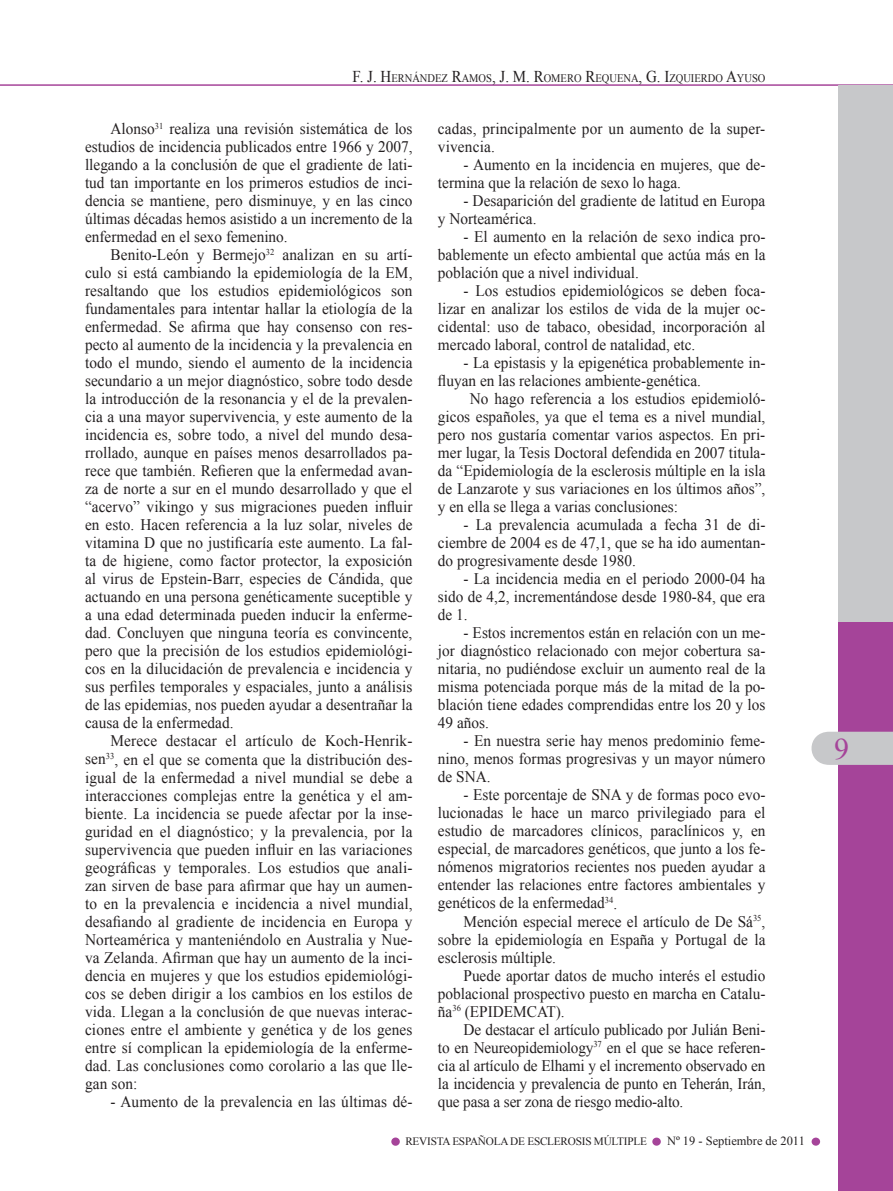
<style>
.page{position:relative;width:893px;height:1191px;background:#fff}
.page>*{position:absolute;margin:0;border:0;box-sizing:border-box;transform-origin:0 0}
.t1{font:30px "Times New Roman";color:#a54499}
.t2{font:16.05px/18px "Times New Roman";color:#231f20;text-align:justify;scale:.95 1}
.t3{font:12.45px "Times New Roman";color:#231f20}
.t4{font:11.55px "Times New Roman";color:#231f20;scale:.91 1}
.t5{font:11.25px "Times New Roman";letter-spacing:-.02em;color:#231f20}
.s1{font-size:16.5px}
</style>
<div class="page">
<hr style="left:0;top:85px;width:893px;height:1px;background:#a54499">
<div style="left:837px;top:85px;width:56px;height:536px;background:#c7c8ca"></div>
<div style="left:837px;top:621px;width:56px;height:570px;background:#a54499"></div>
<svg style="left:811px;top:731px;width:82px;height:34px;background:#c9c8cc"></svg>
<div style="left:391px;top:1137px;width:9px;height:8px;background:#a54499;border-radius:50%"></div>
<div style="left:652px;top:1137px;width:9px;height:8px;background:#a54499;border-radius:50%"></div>
<div style="left:812px;top:1137px;width:8px;height:8px;background:#a54499;border-radius:50%"></div>
<p class="t4" style="left:353px;top:70px;width:455px"><span class="s1">F. J. H</span>ERNÁNDEZ <span class="s1">R</span>AMOS<span class="s1">, J. M. R</span>OMERO <span class="s1">R</span>EQUENA<span class="s1">, G. I</span>ZQUIERDO <span class="s1">A</span>YUSO</p>
<p class="t2" style="left:85px;top:120px;width:346px;text-indent:26px">Alonso<sup>31</sup> realiza una revisión sistemática de los estudios de incidencia publicados entre 1966 y 2007, llegando a la conclusión de que el gradiente de lati&shy;tud tan importante en los primeros estudios de inci&shy;dencia se mantiene, pero disminuye, y en las cinco últimas décadas hemos asistido a un incremento de la enfermedad en el sexo femenino.</p>
<p class="t2" style="left:85px;top:246px;width:346px;text-indent:25px">Benito-León y Bermejo<sup>32</sup> analizan en su artí&shy;culo si está cambiando la epidemiología de la EM, resaltando que los estudios epidemiológicos son fundamentales para intentar hallar la etiología de la enfermedad. Se afirma que hay consenso con res&shy;pecto al aumento de la incidencia y la prevalencia en todo el mundo, siendo el aumento de la incidencia secundario a un mejor diagnóstico, sobre todo desde la introducción de la resonancia y el de la prevalen&shy;cia a una mayor supervivencia, y este aumento de la incidencia es, sobre todo, a nivel del mundo desa&shy;rrollado, aunque en países menos desarrollados pa&shy;rece que también. Refieren que la enfermedad avan&shy;za de norte a sur en el mundo desarrollado y que el “acervo” vikingo y sus migraciones pueden influir en esto. Hacen referencia a la luz solar, niveles de vitamina D que no justificaría este aumento. La fal&shy;ta de higiene, como factor protector, la exposición al virus de Epstein-Barr, especies de Cándida, que actuando en una persona genéticamente suceptible y a una edad determinada pueden inducir la enferme&shy;dad. Concluyen que ninguna teoría es convincente, pero que la precisión de los estudios epidemiológi&shy;cos en la dilucidación de prevalencia e incidencia y sus perfiles temporales y espaciales, junto a análisis de las epidemias, nos pueden ayudar a desentrañar la causa de la enfermedad.</p>
<p class="t2" style="left:85px;top:732px;width:346px;text-indent:26px">Merece destacar el artículo de Koch-Henrik&shy;sen<sup>33</sup>, en el que se comenta que la distribución des&shy;igual de la enfermedad a nivel mundial se debe a interacciones complejas entre la genética y el am&shy;biente. La incidencia se puede afectar por la inse&shy;guridad en el diagnóstico; y la prevalencia, por la supervivencia que pueden influir en las variaciones geográficas y temporales. Los estudios que anali&shy;zan sirven de base para afirmar que hay un aumen&shy;to en la prevalencia e incidencia a nivel mundial, desafiando al gradiente de incidencia en Europa y Norteamérica y manteniéndolo en Australia y Nue&shy;va Zelanda. Afirman que hay un aumento de la inci&shy;dencia en mujeres y que los estudios epidemiológi&shy;cos se deben dirigir a los cambios en los estilos de vida. Llegan a la conclusión de que nuevas interac&shy;ciones entre el ambiente y genética y de los genes entre sí complican la epidemiología de la enferme&shy;dad. Las conclusiones como corolario a las que lle&shy;gan son:</p>
<p class="t2" style="left:111px;top:1092px;width:319px">- Aumento de la prevalencia en las últimas dé-</p>
<p class="t2" style="left:438px;top:120px;width:346px">cadas, principalmente por un aumento de la super&shy;vivencia.</p>
<p class="t2" style="left:438px;top:156px;width:346px;text-indent:26px">- Aumento en la incidencia en mujeres, que de&shy;termina que la relación de sexo lo haga.</p>
<p class="t2" style="left:438px;top:192px;width:346px;text-indent:26px">- Desaparición del gradiente de latitud en Europa y Norteamérica.</p>
<p class="t2" style="left:438px;top:228px;width:346px;text-indent:26px">- El aumento en la relación de sexo indica pro&shy;bablemente un efecto ambiental que actúa más en la población que a nivel individual.</p>
<p class="t2" style="left:438px;top:282px;width:346px;text-indent:26px">- Los estudios epidemiológicos se deben foca&shy;lizar en analizar los estilos de vida de la mujer oc&shy;cidental: uso de tabaco, obesidad, incorporación al mercado laboral, control de natalidad, etc.</p>
<p class="t2" style="left:438px;top:354px;width:346px;text-indent:26px">- La epistasis y la epigenética probablemente in&shy;fluyan en las relaciones ambiente-genética.</p>
<p class="t2" style="left:438px;top:390px;width:346px;text-indent:32px">No hago referencia a los estudios epidemioló&shy;gicos españoles, ya que el tema es a nivel mundial, pero nos gustaría comentar varios aspectos. En pri&shy;mer lugar, la Tesis Doctoral defendida en 2007 titula&shy;da “Epidemiología de la esclerosis múltiple en la isla de Lanzarote y sus variaciones en los últimos años”, y en ella se llega a varias conclusiones:</p>
<p class="t2" style="left:438px;top:515px;width:346px;text-indent:26px">- La prevalencia acumulada a fecha 31 de di&shy;ciembre de 2004 es de 47,1, que se ha ido aumentan&shy;do progresivamente desde 1980.</p>
<p class="t2" style="left:438px;top:569px;width:346px;text-indent:26px">- La incidencia media en el periodo 2000-04 ha sido de 4,2, incrementándose desde 1980-84, que era de 1.</p>
<p class="t2" style="left:438px;top:623px;width:346px;text-indent:26px">- Estos incrementos están en relación con un me&shy;jor diagnóstico relacionado con mejor cobertura sa&shy;nitaria, no pudiéndose excluir un aumento real de la misma potenciada porque más de la mitad de la po&shy;blación tiene edades comprendidas entre los 20 y los 49 años.</p>
<p class="t2" style="left:438px;top:731px;width:346px;text-indent:26px">- En nuestra serie hay menos predominio feme&shy;nino, menos formas progresivas y un mayor número de SNA.</p>
<p class="t2" style="left:438px;top:785px;width:346px;text-indent:26px">- Este porcentaje de SNA y de formas poco evo&shy;lucionadas le hace un marco privilegiado para el estudio de marcadores clínicos, paraclínicos y, en especial, de marcadores genéticos, que junto a los fe&shy;nómenos migratorios recientes nos pueden ayudar a entender las relaciones entre factores ambientales y genéticos de la enfermedad<sup>34</sup>.</p>
<p class="t2" style="left:438px;top:912px;width:346px;text-indent:26px">Mención especial merece el artículo de De Sá<sup>35</sup>, sobre la epidemiología en España y Portugal de la esclerosis múltiple.</p>
<p class="t2" style="left:438px;top:966px;width:346px;text-indent:26px">Puede aportar datos de mucho interés el estudio poblacional prospectivo puesto en marcha en Catalu&shy;ña<sup>36</sup> (EPIDEMCAT).</p>
<p class="t2" style="left:438px;top:1020px;width:346px;text-indent:26px">De destacar el artículo publicado por Julián Beni&shy;to en Neureopidemiology<sup>37</sup> en el que se hace referen&shy;cia al artículo de Elhami y el incremento observado en la incidencia y prevalencia de punto en Teherán, Irán, que pasa a ser zona de riesgo medio-alto.</p>
<p class="t5" style="left:405px;top:1134px;width:243px">REVISTA ESPAÑOLA DE ESCLEROSIS MÚLTIPLE</p>
<p class="t3" style="left:667px;top:1132px;width:139px">Nº 19 - Septiembre de 2011</p>
<h1 class="t1" style="left:834px;top:728px;width:16px">9</h1>
</div>
